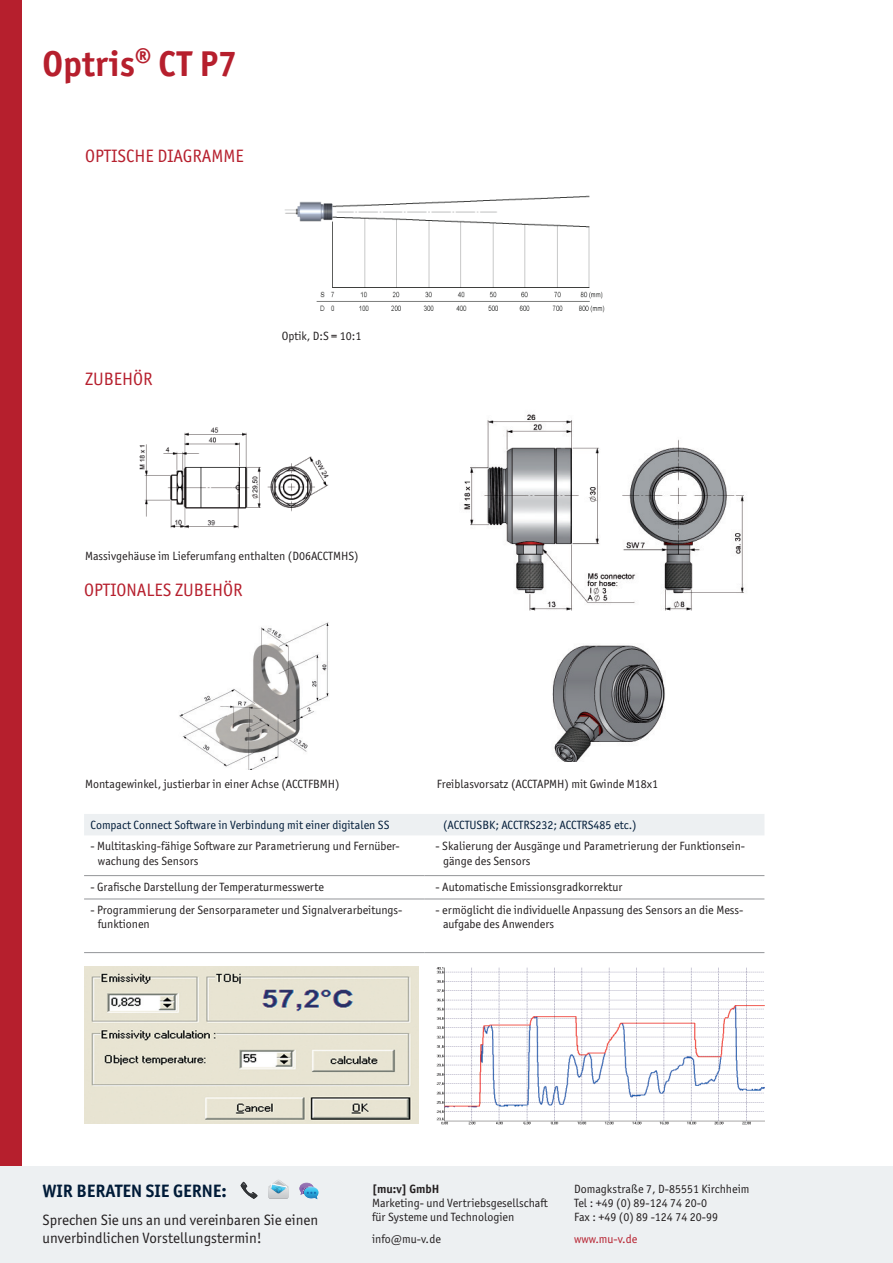
<style>
.page{position:relative;width:893px;height:1263px;background:#fff}
.page>*{position:absolute;margin:0;border:0;box-sizing:border-box;transform-origin:0 0}
.t1{font:700 36px "Officina Sans ITC Pro";color:#b61f2d}
.t2{font:18px "Officina Sans ITC Pro";color:#b61f2d}
.t3{font:700 18px "Officina Sans ITC Pro";color:#001b38}
.t4{font:15px/18px "Officina Sans ITC Pro";color:#231f20}
.t5{font:12px/14.4px "Officina Sans ITC Pro";color:#231f20}
.t6{font:12px "Officina Sans ITC Pro";color:#001b38}
.t7{font:12px "Officina Sans ITC Pro";color:#b61f2d}
.t8{font:700 12px "Officina Sans ITC Pro";color:#231f20}
</style>
<div class="page">
<img style="left:84px;top:967px;width:334px;height:157px">
<img style="left:139px;top:427px;width:190px;height:102px">
<img style="left:463px;top:414px;width:282px;height:348px">
<img style="left:179px;top:622px;width:150px;height:148px">
<img style="left:285px;top:195px;width:320px;height:118px">
<div style="left:0;top:0;width:21px;height:1263px;background:#b61f2d"></div>
<div style="left:0;top:1167px;width:892px;height:96px;background:#edf0f2"></div>
<svg style="left:240px;top:1182px;width:18px;height:17px"></svg>
<svg style="left:268px;top:1180px;width:21px;height:19px"></svg>
<svg style="left:299px;top:1182px;width:20px;height:17px"></svg>
<img style="left:437px;top:967px;width:327px;height:157px">
<div style="left:84px;top:814px;width:680px;height:21px;background:#edf0f2"></div>
<hr style="left:84px;top:899px;width:340px;height:1px;background:#939598">
<hr style="left:424px;top:899px;width:340px;height:1px;background:#939598">
<hr style="left:84px;top:952px;width:340px;height:1px;background:#939598">
<hr style="left:424px;top:952px;width:340px;height:1px;background:#939598">
<hr style="left:84px;top:875px;width:340px;height:1px;background:#939598">
<hr style="left:424px;top:875px;width:340px;height:1px;background:#939598">
<h1 class="t1" style="left:42px;top:48px;width:196px">Optris® CT P7</h1>
<h2 class="t2" style="left:85px;top:147px;width:160px">OPTISCHE DIAGRAMME</h2>
<h2 class="t2" style="left:85px;top:369px;width:69px">ZUBEHÖR</h2>
<p class="t5" style="left:282px;top:329px;width:81px">Optik, D:S = 10:1</p>
<p class="t5" style="left:85px;top:549px;width:275px">Massivgehäuse im Lieferumfang enthalten (D06ACCTMHS)</p>
<h2 class="t2" style="left:84px;top:580px;width:160px">OPTIONALES ZUBEHÖR</h2>
<p class="t5" style="left:85px;top:777px;width:256px">Montagewinkel, justierbar in einer Achse (ACCTFBMH)</p>
<p class="t5" style="left:437px;top:777px;width:223px">Freiblasvorsatz (ACCTAPMH) mit Gwinde M18x1</p>
<p class="t6" style="left:90px;top:819px;width:300px">Compact Connect Software in Verbindung mit einer digitalen SS</p>
<p class="t6" style="left:443px;top:819px;width:195px">(ACCTUSBK; ACCTRS232; ACCTRS485 etc.)</p>
<p class="t5" style="left:98px;top:840px;width:303px;text-indent:-7px">- Multitasking-fähige Software zur Parametrierung und Fernüber&shy;wachung des Sensors</p>
<p class="t5" style="left:443px;top:840px;width:303px;text-indent:-7px">- Skalierung der Ausgänge und Parametrierung der Funktionsein&shy;gänge des Sensors</p>
<p class="t5" style="left:90px;top:880px;width:235px">- Grafische Darstellung der Temperaturmesswerte</p>
<p class="t5" style="left:435px;top:880px;width:188px">- Automatische Emissionsgradkorrektur</p>
<p class="t5" style="left:98px;top:903px;width:306px;text-indent:-7px">- Programmierung der Sensorparameter und Signalverarbeitungs&shy;funktionen</p>
<p class="t5" style="left:443px;top:903px;width:302px;text-indent:-7px">- ermöglicht die individuelle Anpassung des Sensors an die Mess&shy;aufgabe des Anwenders</p>
<h2 class="t3" style="left:43px;top:1183px;width:186px">WIR BERATEN SIE GERNE:</h2>
<p class="t4" style="left:43px;top:1212px;width:277px">Sprechen Sie uns an und vereinbaren Sie einen unverbindlichen Vorstellungstermin!</p>
<p class="t8" style="left:372px;top:1183px;width:69px">[mu:v] GmbH</p>
<p class="t5" style="left:372px;top:1196px;width:177px">Marketing- und Vertriebsgesellschaft für Systeme und Technologien</p>
<p class="t5" style="left:372px;top:1232px;width:70px">info@mu-v.de</p>
<p class="t5" style="left:574px;top:1182px;width:177px">Domagkstraße 7, D-85551 Kirchheim<br>Tel : +49 (0) 89-124 74 20-0<br>Fax : +49 (0) 89 -124 74 20-99</p>
<p class="t7" style="left:574px;top:1233px;width:65px">www.mu-v.de</p>
</div>
